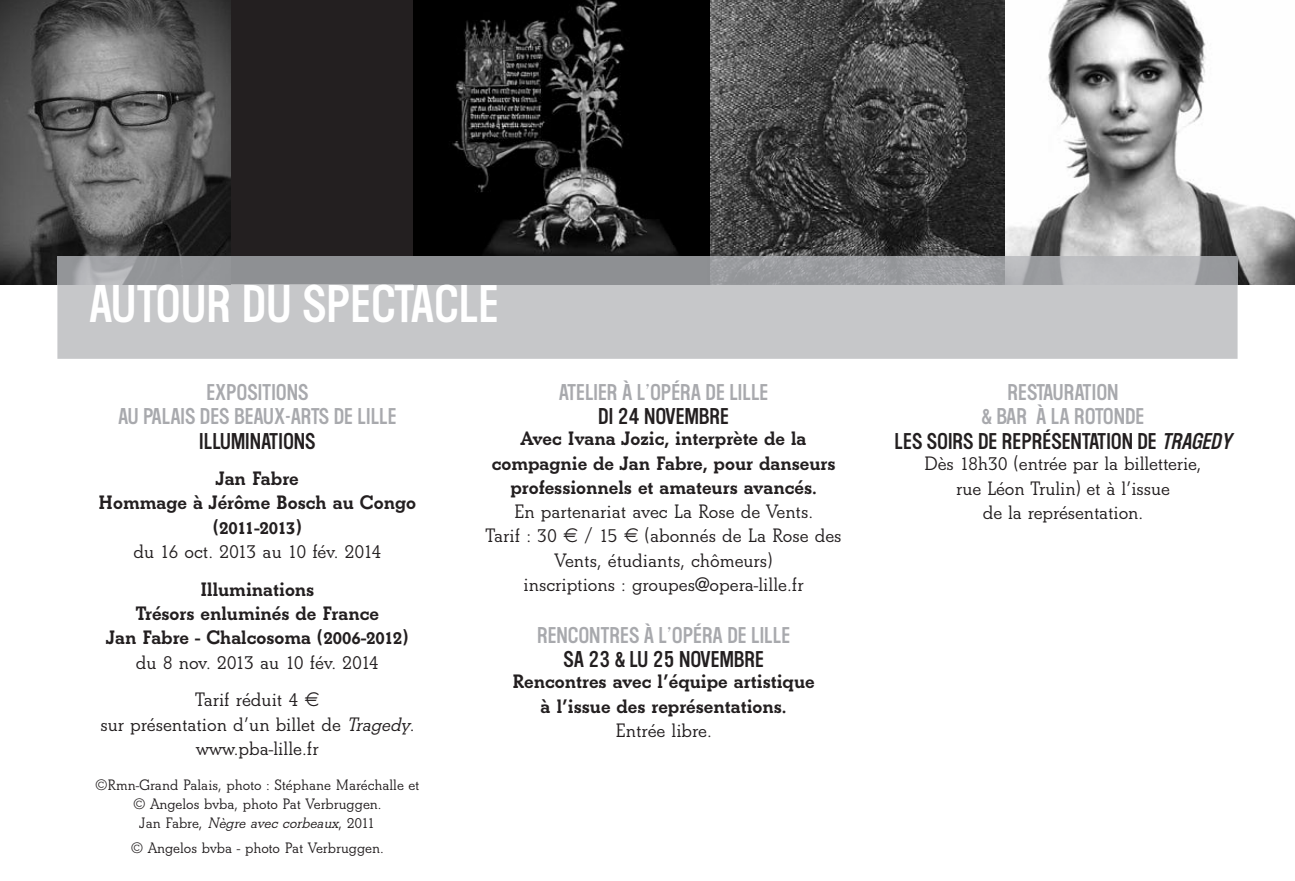
<style>
.page{position:relative;width:1295px;height:881px;background:#fff}
.page>*{position:absolute;margin:0;border:0;box-sizing:border-box;transform-origin:0 0}
.t1{font:47.02px "Washington";color:#fff}
.t2{font:600 20.25px/24.3px "Beton T";color:#231f20}
.t3{font:700 20.25px/24.3px "Beton T";color:#231f20;text-align:center}
.t4{font:20.25px/24.8px "Washington";color:#a8a9ad;text-align:center}
.t5{font:20.25px "Washington";color:#231f20}
.t6{font:600 15.75px/18.9px "Beton T";color:#231f20;text-align:center}
.s1{font-style:italic}
.s2{color:#231f20}
.s3{font-style:italic;color:#231f20}
</style>
<div class="page">
<div style="left:224px;top:0;width:190px;height:284px;background:#231f20"></div>
<img style="left:414px;top:0;width:881px;height:284px">
<img style="left:0;top:0;width:230px;height:284px">
<div style="left:57px;top:284px;width:1180px;height:74px;background:#c6c7c9"></div>
<div style="left:230px;top:256px;width:184px;height:28px;background:#8e9093"></div>
<img style="left:414px;top:256px;width:823px;height:28px">
<img style="left:57px;top:256px;width:173px;height:28px">
<h1 class="t1" style="left:89px;top:278px;width:412px">AUTOUR DU SPECTACLE</h1>
<p class="t4" style="left:118px;top:380px;width:280px">EXPOSITIONS<br>AU PALAIS DES BEAUX-ARTS DE LILLE</p>
<p class="t5" style="left:199px;top:430px;width:118px">ILLUMINATIONS</p>
<p class="t3" style="left:99px;top:465px;width:319px">Jan Fabre<br>Hommage à Jérôme Bosch au Congo (2011-2013)</p>
<p class="t2" style="left:133px;top:538px;width:249px">du 16 oct. 2013 au 10 fév. 2014</p>
<p class="t3" style="left:106px;top:576px;width:303px">Illuminations<br>Trésors enluminés de France<br>Jan Fabre - Chalcosoma (2006-2012)</p>
<p class="t2" style="left:195px;top:642px;width:185px;line-height:37.8px;text-indent:-59px">du 8 nov. 2013 au 10 fév. 2014<br>Tarif réduit 4</p>
<p class="t2" style="left:100px;top:711px;width:315px;text-align:center">sur présentation d’un billet de <span class="s1">Tragedy</span>. www.pba-lille.fr</p>
<p class="t6" style="left:95px;top:774px;width:326px">©Rmn-Grand Palais, photo : Stéphane Maréchalle et © Angelos bvba, photo Pat Verbruggen.<br>Jan Fabre, <span class="s1">Nègre avec corbeaux</span>, 2011</p>
<p class="t6" style="left:131px;top:837px;width:254px">© Angelos bvba - photo Pat Verbruggen.</p>
<p class="t4" style="left:559px;top:380px;width:211px">ATELIER À L’OPÉRA DE LILLE</p>
<p class="t5" style="left:598px;top:405px;width:132px">DI 24 NOVEMBRE</p>
<p class="t3" style="left:492px;top:426px;width:345px">Avec Ivana Jozic, interprète de la compagnie de Jan Fabre, pour danseurs professionnels et amateurs avancés.</p>
<p class="t2" style="left:486px;top:499px;width:329px;text-indent:28px">En partenariat avec La Rose de Vents.<br>Tarif : 30</p>
<p class="t2" style="left:584px;top:523px;width:35px">/ 15</p>
<p class="t2" style="left:645px;top:523px;width:198px">(abonnés de La Rose des</p>
<p class="t2" style="left:555px;top:547px;width:219px">Vents, étudiants, chômeurs)</p>
<p class="t2" style="left:524px;top:571px;width:281px">inscriptions : groupes@opera-lille.fr</p>
<p class="t4" style="left:537px;top:623px;width:255px">RENCONTRES À L’OPÉRA DE LILLE</p>
<p class="t5" style="left:563px;top:648px;width:202px">SA 23 &amp; LU 25 NOVEMBRE</p>
<p class="t3" style="left:513px;top:669px;width:304px">Rencontres avec l’équipe artistique à l’issue des représentations.</p>
<p class="t2" style="left:615px;top:717px;width:98px">Entrée libre.</p>
<p class="t4" style="left:894px;top:380px;width:342px">RESTAURATION<br>&amp; BAR À LA ROTONDE<br><span class="s2">LES SOIRS DE REPRÉSENTATION DE</span> <span class="s3">TRAGEDY</span></p>
<p class="t2" style="left:924px;top:451px;width:279px;text-align:center">Dès 18h30 (entrée par la billetterie, rue Léon Trulin) et à l’issue<br>de la représentation.</p>
</div>
